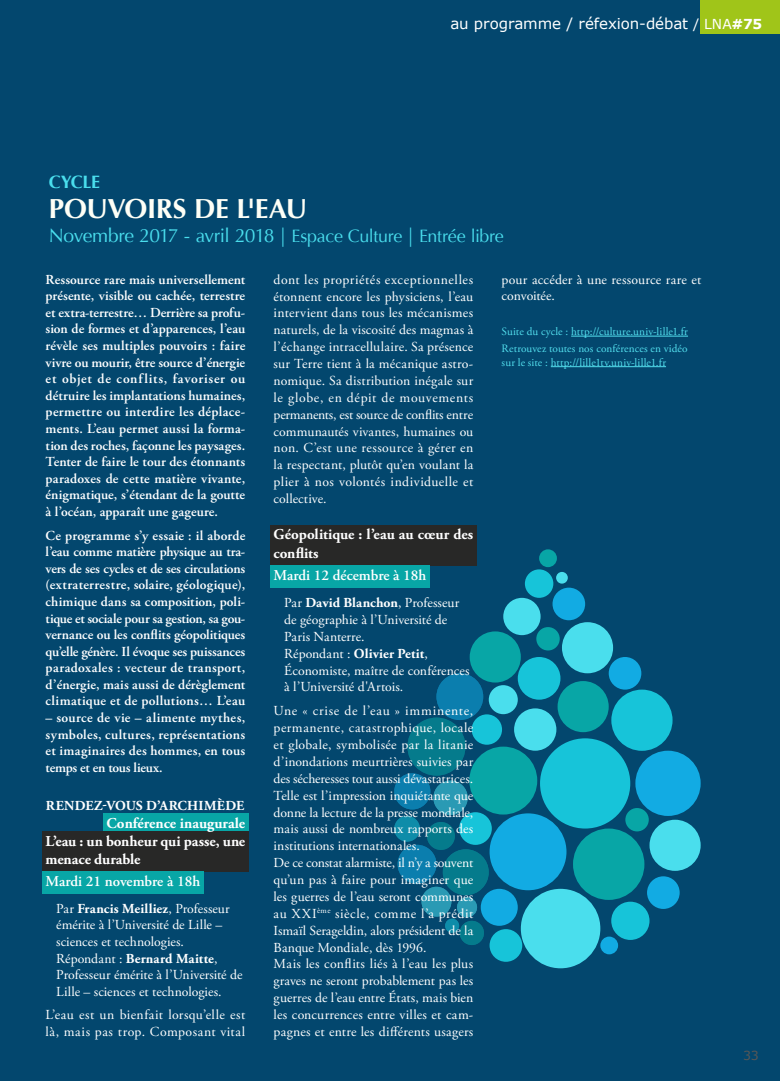
<style>
.page{position:relative;width:780px;height:1081px;background:#03476e}
.page>*{position:absolute;margin:0;border:0;box-sizing:border-box;transform-origin:0 0}
.t1{font:700 27.5px "Optima";letter-spacing:-.015em;color:#fefff6}
.t2{font:19.25px "Optima";letter-spacing:-.025em;color:#4adeed}
.t3{font:700 17.88px "Optima";letter-spacing:-.015em;color:#4adeed}
.t4{font:700 15px/18.1px "Adobe Garamond Pro";color:#fff;text-align:justify}
.t5{font:600 15px "Adobe Garamond Pro";color:#fff}
.t6{font:15px "Verdana";letter-spacing:-.005em;color:#fff}
.t7{font:13.75px/16.9px "Adobe Garamond Pro";letter-spacing:.01em;color:#fff}
.t8{font:600 13.75px/16.6px "Adobe Garamond Pro";letter-spacing:.01em;color:#fff;text-align:justify}
.t9{font:13.75px/16.6px "Adobe Garamond Pro";letter-spacing:.035em;color:#fff}
.t10{font:700 13.75px "Adobe Garamond Pro";letter-spacing:.02em;color:#fff}
.t11{font:12.5px "Verdana";color:#575756}
.t12{font:11.25px/17px "Adobe Garamond Pro";letter-spacing:.005em;color:#53dfee}
.s1{font-size:13.75px}
.s2{font-weight:700;font-size:13.75px}
.s3{font-size:17.88px}
.s4{font-weight:700}
</style>
<div class="page">
<div style="left:103px;top:813px;width:146px;height:22px;background:#08a6a6"></div>
<div style="left:42px;top:831px;width:207px;height:40px;background:#282827"></div>
<div style="left:42px;top:871px;width:162px;height:22px;background:#08a6a6"></div>
<hr style="left:571px;top:336px;width:117px;height:1px;background:#53dfee">
<hr style="left:550px;top:366px;width:116px;height:1px;background:#53dfee">
<div style="left:540px;top:738px;width:90px;height:90px;background:#17c4d9;border-radius:50%"></div>
<div style="left:471px;top:714px;width:31px;height:31px;background:#17c4d9;border-radius:50%"></div>
<div style="left:489px;top:929px;width:33px;height:33px;background:#17c4d9;border-radius:50%"></div>
<div style="left:459px;top:812px;width:33px;height:33px;background:#17c4d9;border-radius:50%"></div>
<div style="left:562px;top:622px;width:51px;height:51px;background:#4adeed;border-radius:50%"></div>
<div style="left:649px;top:820px;width:51px;height:51px;background:#4adeed;border-radius:50%"></div>
<div style="left:488px;top:685px;width:29px;height:29px;background:#4adeed;border-radius:50%"></div>
<div style="left:521px;top:889px;width:79px;height:79px;background:#4adeed;border-radius:50%"></div>
<div style="left:514px;top:708px;width:42px;height:43px;background:#4adeed;border-radius:50%"></div>
<div style="left:557px;top:681px;width:51px;height:51px;background:#08a6a6;border-radius:50%"></div>
<div style="left:469px;top:631px;width:52px;height:51px;background:#08a6a6;border-radius:50%"></div>
<div style="left:625px;top:808px;width:23px;height:23px;background:#08a6a6;border-radius:50%"></div>
<div style="left:469px;top:746px;width:68px;height:68px;background:#08a6a6;border-radius:50%"></div>
<div style="left:539px;top:549px;width:18px;height:18px;background:#08a6a6;border-radius:50%"></div>
<div style="left:536px;top:627px;width:23px;height:23px;background:#08a6a6;border-radius:50%"></div>
<div style="left:556px;top:572px;width:11px;height:11px;background:#4adeed;border-radius:50%"></div>
<div style="left:503px;top:598px;width:37px;height:37px;background:#4adeed;border-radius:50%"></div>
<div style="left:611px;top:901px;width:38px;height:39px;background:#17c4d9;border-radius:50%"></div>
<div style="left:573px;top:828px;width:71px;height:72px;background:#08a6a6;border-radius:50%"></div>
<div style="left:635px;top:751px;width:65px;height:65px;background:#12abe3;border-radius:50%"></div>
<div style="left:480px;top:889px;width:37px;height:37px;background:#12abe3;border-radius:50%"></div>
<div style="left:489px;top:813px;width:77px;height:77px;background:#12abe3;border-radius:50%"></div>
<div style="left:608px;top:657px;width:33px;height:32px;background:#12abe3;border-radius:50%"></div>
<div style="left:552px;top:587px;width:33px;height:33px;background:#12abe3;border-radius:50%"></div>
<div style="left:647px;top:876px;width:32px;height:33px;background:#12abe3;border-radius:50%"></div>
<div style="left:600px;top:936px;width:18px;height:18px;background:#12abe3;border-radius:50%"></div>
<div style="left:611px;top:689px;width:61px;height:62px;background:#17c4d9;border-radius:50%"></div>
<div style="left:517px;top:657px;width:43px;height:42px;background:#17c4d9;border-radius:50%"></div>
<div style="left:525px;top:569px;width:28px;height:29px;background:#17c4d9;border-radius:50%"></div>
<div style="left:394px;top:816px;width:26px;height:25px;background:#0e8ca9;border-radius:50%"></div>
<div style="left:433px;top:780px;width:34px;height:35px;background:#2a9ab4;border-radius:50%"></div>
<div style="left:407px;top:717px;width:58px;height:58px;background:#057b8c;border-radius:50%"></div>
<div style="left:457px;top:897px;width:20px;height:20px;background:#2a9ab4;border-radius:50%"></div>
<div style="left:421px;top:887px;width:30px;height:29px;background:#2a9ab4;border-radius:50%"></div>
<div style="left:445px;top:918px;width:14px;height:14px;background:#0e8ca9;border-radius:50%"></div>
<div style="left:427px;top:822px;width:28px;height:28px;background:#057b8c;border-radius:50%"></div>
<div style="left:459px;top:921px;width:25px;height:24px;background:#057b8c;border-radius:50%"></div>
<div style="left:443px;top:849px;width:45px;height:46px;background:#057b8c;border-radius:50%"></div>
<div style="left:394px;top:773px;width:36px;height:36px;background:#0b7eae;border-radius:50%"></div>
<div style="left:436px;top:673px;width:47px;height:47px;background:#0b7eae;border-radius:50%"></div>
<div style="left:397px;top:845px;width:39px;height:38px;background:#0b7eae;border-radius:50%"></div>
<div style="left:270px;top:525px;width:207px;height:40px;background:#282827"></div>
<div style="left:270px;top:565px;width:160px;height:22px;background:#08a6a6"></div>
<div style="left:700px;top:0;width:80px;height:34px;background:#a0c519"></div>
<p class="t6" style="left:450px;top:13px;width:313px">au programme / réfexion-débat <span class="s1">/ LNA</span><span class="s2">#75</span></p>
<h3 class="t3" style="left:49px;top:171px;width:53px">CYCLE</h3>
<h1 class="t1" style="left:49px;top:192px;width:260px">POUVOIRS DE L'EAU</h1>
<h2 class="t2" style="left:49px;top:225px;width:456px">Novembre 2017 - avril 2018 | <span class="s3">Espace Culture</span> | <span class="s3">Entrée libre</span></h2>
<p class="t7" style="left:273px;top:271px;width:201px;text-align:justify">dont les propriétés exceptionnelles étonnent encore les physiciens, l’eau intervient dans tous les mécanismes naturels, de la viscosité des magmas à l’échange intracellulaire. Sa présence sur Terre tient à la mécanique astro&shy;nomique. Sa distribution inégale sur le globe, en dépit de mouvements permanents, est source de conflits entre communautés vivantes, humaines ou non. C’est une ressource à gérer en la respectant, plutôt qu’en voulant la plier à nos volontés individuelle et collective.</p>
<p class="t4" style="left:273px;top:525px;width:201px">Géopolitique : l’eau au cœur des conflits</p>
<p class="t5" style="left:273px;top:566px;width:154px">Mardi 12 décembre à 18h</p>
<p class="t7" style="left:284px;top:595px;width:187px">Par <span class="s4">David Blanchon</span>, Professeur de géographie à l’Université de<br>Paris Nanterre.<br>Répondant : <span class="s4">Olivier Petit</span>,<br>Économiste, maître de conférences à l’Université d'Artois.</p>
<p class="t7" style="left:273px;top:703px;width:201px">Une « crise de l’eau » imminente, permanente, catastrophique, locale et globale, symbolisée par la litanie d’inondations meurtrières suivies par des sécheresses tout aussi dévastatrices.<br>Telle est l’impression inquiétante que donne la lecture de la presse mondiale, mais aussi de nombreux rapports des institutions internationales.<br>De ce constat alarmiste, il n’y a souvent qu’un pas à faire pour imaginer que les guerres de l’eau seront communes au XXI<sup>ème</sup> siècle, comme l’a prédit Ismaïl Serageldin, alors président de la Banque Mondiale, dès 1996.<br>Mais les conflits liés à l’eau les plus graves ne seront probablement pas les guerres de l’eau entre États, mais bien les concurrences entre villes et cam&shy;pagnes et entre les différents usagers</p>
<p class="t8" style="left:46px;top:271px;width:201px">Ressource rare mais universellement présente, visible ou cachée, terrestre et extra-terrestre… Derrière sa profu&shy;sion de formes et d’apparences, l’eau révèle ses multiples pouvoirs : faire vivre ou mourir, être source d’énergie et objet de conflits, favoriser ou détruire les implantations humaines, permettre ou interdire les déplace&shy;ments. L’eau permet aussi la forma&shy;tion des roches, façonne les paysages.<br>Tenter de faire le tour des étonnants paradoxes de cette matière vivante, énigmatique, s’étendant de la goutte à l’océan, apparaît une gageure.</p>
<p class="t8" style="left:46px;top:527px;width:201px">Ce programme s’y essaie : il aborde l’eau comme matière physique au tra&shy;vers de ses cycles et de ses circulations (extraterrestre, solaire, géologique), chimique dans sa composition, poli&shy;tique et sociale pour sa gestion, sa gou&shy;vernance ou les conflits géopolitiques qu’elle génère. Il évoque ses puissances paradoxales : vecteur de transport, d’énergie, mais aussi de dérèglement climatique et de pollutions… L’eau</p>
<p class="t8" style="left:46px;top:709px;width:201px">– source de vie – alimente mythes, symboles, cultures, représentations et imaginaires des hommes, en tous temps et en tous lieux.</p>
<p class="t10" style="left:46px;top:797px;width:200px">RENDEZ-VOUS D’ARCHIMÈDE</p>
<p class="t4" style="left:46px;top:814px;width:201px;text-indent:61px">Conférence inaugurale L’eau : un bonheur qui passe, une menace durable</p>
<p class="t5" style="left:46px;top:872px;width:156px">Mardi 21 novembre à 18h</p>
<p class="t7" style="left:56px;top:900px;width:188px">Par <span class="s4">Francis Meilliez</span>, Professeur émérite à l’Université de Lille – sciences et technologies.<br>Répondant : <span class="s4">Bernard Maitte</span>,<br>Professeur émérite à l’Université de<br>Lille – sciences et technologies.</p>
<p class="t9" style="left:46px;top:1007px;width:201px">L’eau est un bienfait lorsqu’elle est là, mais pas trop. Composant vital</p>
<p class="t7" style="left:501px;top:272px;width:201px;line-height:16.5px">pour accéder à une ressource rare et convoitée.</p>
<p class="t12" style="left:501px;top:323px;width:188px">Suite du cycle : http://culture.univ-lille1.fr<br>Retrouvez toutes nos conférences en vidéo</p>
<p class="t12" style="left:501px;top:354px;width:166px">sur le site : http://lille1tv.univ-lille1.fr</p>
<p class="t11" style="left:743px;top:1046px;width:17px">33</p>
</div>
